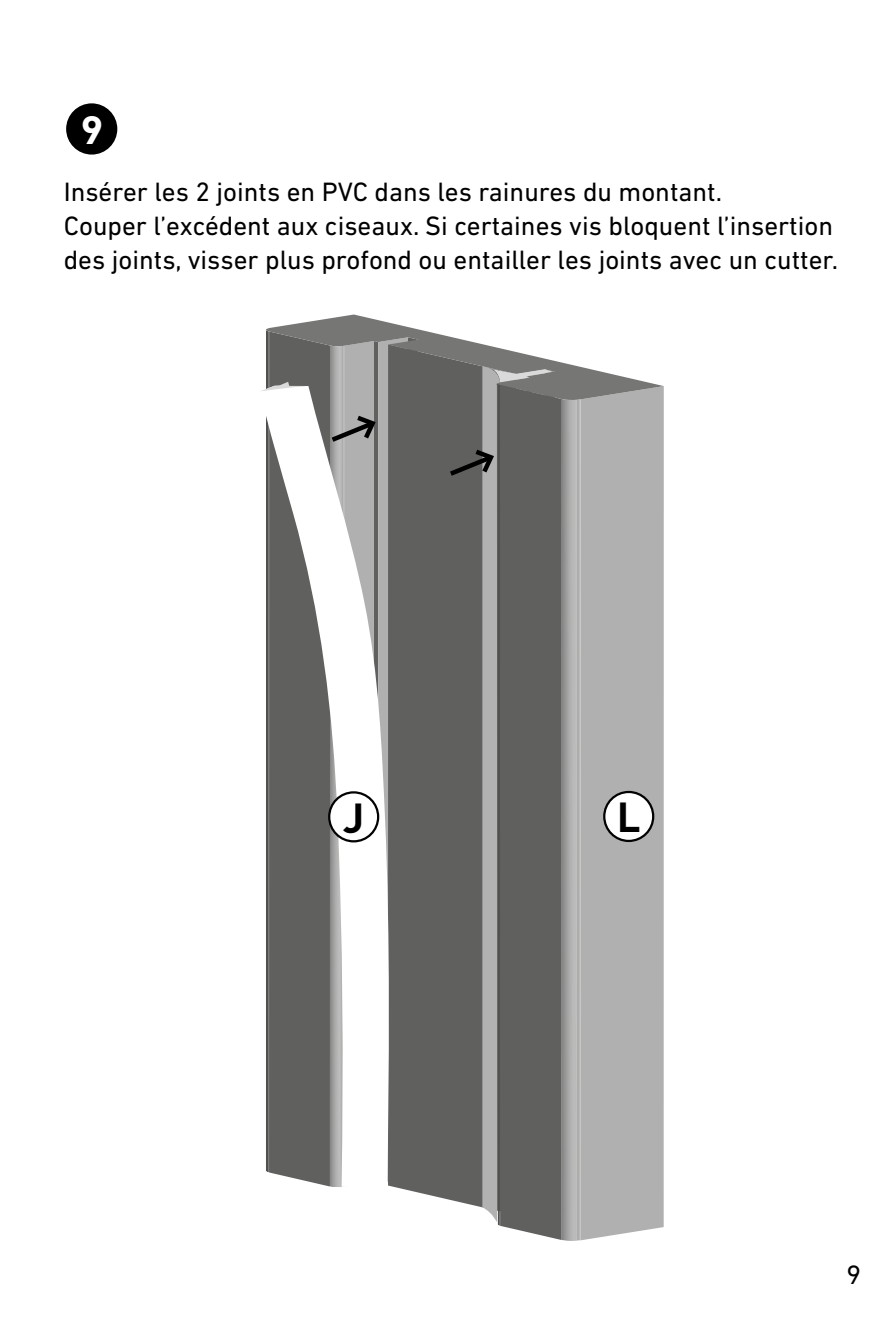
<style>
.page{position:relative;width:893px;height:1340px;background:#fff}
.page>*{position:absolute;margin:0;border:0;box-sizing:border-box;transform-origin:0 0}
.t1{font:700 41.4px "DIN Pro";color:#000}
.t2{font:700 40.5px "DIN Next LT Pro";color:#fff}
.t3{font:27px/33.8px "DIN Next LT Pro";color:#000}
</style>
<div class="page">
<div style="left:66px;top:103px;width:51px;height:51px;background:#000;border-radius:50%"></div>
<svg style="left:262px;top:314px;width:402px;height:926px"></svg>
<svg style="left:329px;top:792px;width:49px;height:49px"></svg>
<div style="left:328px;top:791px;width:51px;height:51px;border:2px solid #020203;border-radius:50%"></div>
<div style="left:340px;top:801px;width:27px;height:31px;background:#fff"></div>
<svg style="left:604px;top:792px;width:49px;height:49px"></svg>
<div style="left:603px;top:790px;width:51px;height:52px;border:2px solid #020203;border-radius:50%"></div>
<div style="left:615px;top:800px;width:27px;height:32px;background:#fff"></div>
<h2 class="t2" style="left:81px;top:106px;width:24px">9</h2>
<p class="t3" style="left:64px;top:175px;width:776px">Insérer les 2 joints en PVC dans les rainures du montant.<br>Couper l’excédent aux ciseaux. Si certaines vis bloquent l’insertion des joints, visser plus profond ou entailler les joints avec un cutter.</p>
<h1 class="t1" style="left:343px;top:789px;width:23px">J</h1>
<h1 class="t1" style="left:617px;top:789px;width:25px">L</h1>
<p class="t3" style="left:846px;top:1257px;width:16px">9</p>
</div>
